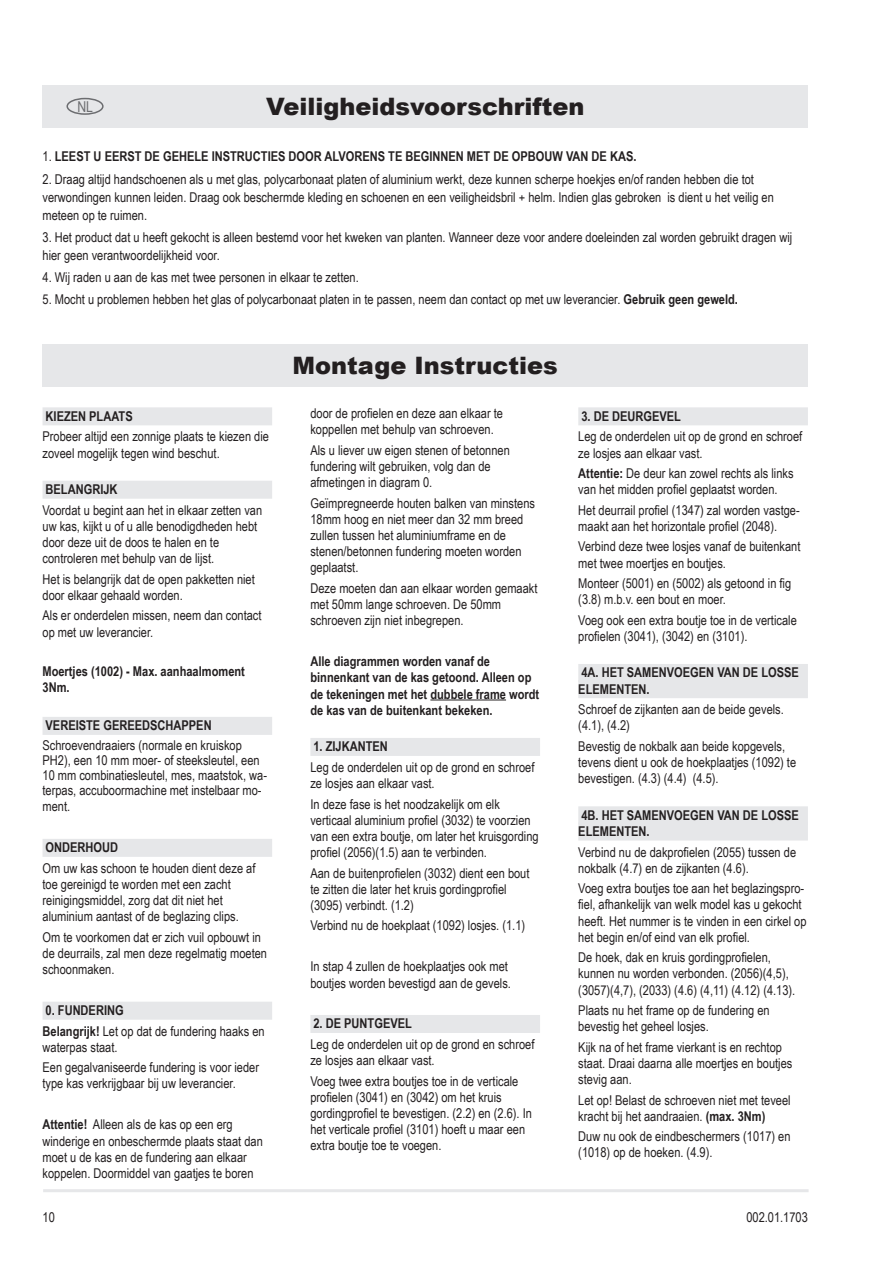
<style>
.page{position:relative;width:893px;height:1263px;background:#fff}
.page>*{position:absolute;margin:0;border:0;box-sizing:border-box;transform-origin:0 0}
.t1{font:900 24px "Arial";color:#231f20}
.t2{font:15px "Arial Narrow";color:#6c6d70}
.t3{font:13.5px/16.2px "Arial Narrow";color:#231f20}
.t4{font:700 13.5px/16.2px "Arial Narrow";color:#231f20}
.s1{font-weight:400}
.s2{font-weight:700}
</style>
<div class="page">
<hr style="left:43px;top:1189px;width:766px;height:3px;background:#e6e7e9">
<div style="left:43px;top:85px;width:765px;height:43px;background:#e6e7e9"></div>
<div style="left:43px;top:344px;width:765px;height:43px;background:#e6e7e9"></div>
<div style="left:43px;top:407px;width:229px;height:18px;background:#e6e7e9"></div>
<div style="left:43px;top:481px;width:229px;height:18px;background:#e6e7e9"></div>
<div style="left:43px;top:717px;width:229px;height:18px;background:#e6e7e9"></div>
<div style="left:43px;top:839px;width:229px;height:18px;background:#e6e7e9"></div>
<div style="left:43px;top:1002px;width:229px;height:18px;background:#e6e7e9"></div>
<hr style="left:430px;top:699px;width:76px;height:1px;background:#231f20">
<div style="left:310px;top:738px;width:230px;height:18px;background:#e6e7e9"></div>
<div style="left:310px;top:1015px;width:230px;height:18px;background:#e6e7e9"></div>
<div style="left:578px;top:407px;width:230px;height:18px;background:#e6e7e9"></div>
<div style="left:578px;top:664px;width:230px;height:18px;background:#e6e7e9"></div>
<div style="left:578px;top:680px;width:230px;height:18px;background:#e6e7e9"></div>
<div style="left:578px;top:806px;width:230px;height:18px;background:#e6e7e9"></div>
<div style="left:578px;top:822px;width:230px;height:18px;background:#e6e7e9"></div>
<div style="left:66px;top:98px;width:38px;height:17px;border:2px solid #6c6d70;border-radius:50%"></div>
<p class="t2" style="left:77px;top:95px;width:17px">NL</p>
<h1 class="t1" style="left:266px;top:89px;width:320px">Veiligheidsvoorschriften</h1>
<p class="t4" style="left:43px;top:148px;width:138px"><span class="s1">1.</span> LEEST U EERST DE GEHELE</p>
<p class="t4" style="left:212px;top:148px;width:122px">INSTRUCTIES DOOR ALVO</p>
<p class="t4" style="left:354px;top:148px;width:122px">RENS TE BEGINNEN MET</p>
<p class="t4" style="left:493px;top:148px;width:53px">DE OPBOUW</p>
<p class="t4" style="left:566px;top:148px;width:72px">VAN DEKAS.</p>
<p class="t3" style="left:43px;top:169px;width:733px;line-height:18px">2. Draag altijd handschoenen als u met glas, polycarbonaat platen of aluminium werkt, deze kunnen scherpe hoekjes en/of randen hebben die tot verwondingen kunnen leiden. Draag ook beschermde kleding en schoenen en een veiligheidsbril + helm. Indien glas gebroken is dient u het veilig en meteen op te ruimen.</p>
<p class="t3" style="left:43px;top:228px;width:751px;line-height:18px">3. Het product dat u heeft gekocht is alleen bestemd voor het kweken van planten. Wanneer deze voor andere doeleinden zal worden gebruikt dragen wij hier geen verantwoordelijkheid voor.</p>
<p class="t3" style="left:43px;top:269px;width:318px">4. Wij raden u aan de kas met twee personen in elkaar te zetten.</p>
<p class="t3" style="left:43px;top:291px;width:697px">5. Mocht u problemen hebben het glas of polycarbonaat platen in te passen, neem dan contact op met uw leverancier. <span class="s2">Gebruik geen geweld.</span></p>
<p class="t4" style="left:46px;top:407px;width:59px">KIEZEN PLAAT</p>
<p class="t4" style="left:125px;top:407px;width:9px">S</p>
<p class="t3" style="left:43px;top:428px;width:228px">Probeer altijd een zonnige plaats te kiezen die zoveel mogelijk tegen wind beschut.</p>
<p class="t4" style="left:46px;top:481px;width:73px">BELANGRIJK</p>
<p class="t3" style="left:43px;top:501px;width:221px">Voordat u begint aan het in elkaar zetten van uw kas, kijkt u of u alle benodigdheden hebt door deze uit de doos te halen en te controleren met behulp van de lijst.</p>
<p class="t3" style="left:43px;top:570px;width:214px">Het is belangrijk dat de open pakketten niet door elkaar gehaald worden.</p>
<p class="t3" style="left:43px;top:607px;width:221px">Als er onderdelen missen, neem dan contact op met uw leverancier.</p>
<p class="t4" style="left:43px;top:663px;width:204px;line-height:15.1px">Moertjes (1002) - Max. aanhaalmoment<br>3Nm.</p>
<p class="t4" style="left:46px;top:717px;width:168px">VEREISTE GEREEDSCHAPPEN</p>
<p class="t3" style="left:43px;top:737px;width:226px;line-height:15.5px">Schroevendraaiers (normale en kruiskop PH2), een 10 mm moer- of steeksleutel, een 10 mm combinatiesleutel, mes, maatstok, wa&shy;terpas, accuboormachine met instelbaar mo&shy;ment.</p>
<p class="t4" style="left:46px;top:839px;width:49px">ONDERHOU</p>
<p class="t4" style="left:110px;top:839px;width:9px">D</p>
<p class="t3" style="left:43px;top:859px;width:214px">Om uw kas schoon te houden dient deze af toe gereinigd te worden met een zacht reinigingsmiddel, zorg dat dit niet het aluminium aantast of de beglazing clips.</p>
<p class="t3" style="left:43px;top:928px;width:226px">Om te voorkomen dat er zich vuil opbouwt in de deurrails, zal men deze regelmatig moeten schoonmaken.</p>
<p class="t3" style="left:43px;top:1000px;width:224px;line-height:20.4px"><span class="s2">0. FUNDERING<br>Belangrijk!</span> Let op dat de fundering haaks en</p>
<p class="t3" style="left:43px;top:1036px;width:218px;line-height:20.4px">waterpas staat.<br>Een gegalvaniseerde fundering is voor ieder</p>
<p class="t3" style="left:43px;top:1075px;width:195px">type kas verkrijgbaar bij uw leverancier.</p>
<p class="t3" style="left:43px;top:1116px;width:222px"><span class="s2">Attentie!</span> Alleen als de kas op een erg winderige en onbeschermde plaats staat dan moet u de kas en de fundering aan elkaar koppelen. Doormiddel van gaatjes te boren</p>
<p class="t3" style="left:43px;top:1208px;width:14px">10</p>
<h1 class="t1" style="left:293px;top:348px;width:267px">Montage Instructies</h1>
<p class="t3" style="left:310px;top:405px;width:194px">door de profielen en deze aan elkaar te koppellen met behulp van schroeven.</p>
<p class="t3" style="left:310px;top:441px;width:201px">Als u liever uw eigen stenen of betonnen fundering wilt gebruiken, volg dan de afmetingen in diagram 0.</p>
<p class="t3" style="left:310px;top:494px;width:226px">Geïmpregneerde houten balken van minstens 18mm hoog en niet meer dan 32 mm breed zullen tussen het aluminiumframe en de stenen/betonnen fundering moeten worden geplaatst.</p>
<p class="t3" style="left:310px;top:579px;width:229px">Deze moeten dan aan elkaar worden gemaakt met 50mm lange schroeven. De 50mm schroeven zijn niet inbegrepen.</p>
<p class="t4" style="left:310px;top:653px;width:230px">Alle diagrammen worden vanaf de binnenkant van de kas getoond. Alleen op de tekeningen met het dubbele frame wordt de kas van de buitenkant bekeken.</p>
<p class="t4" style="left:313px;top:738px;width:76px">1. ZIJKANTEN</p>
<p class="t3" style="left:310px;top:758px;width:226px">Leg de onderdelen uit op de grond en schroef ze losjes aan elkaar vast.</p>
<p class="t3" style="left:310px;top:795px;width:230px">In deze fase is het noodzakelijk om elk verticaal aluminium profiel (3032) te voorzien van een extra boutje, om later het kruisgording profiel (2056)(1.5) aan te verbinden.</p>
<p class="t3" style="left:310px;top:864px;width:221px">Aan de buitenprofielen (3032) dient een bout te zitten die later het kruis gordingprofiel (3095) verbindt. (1.2)</p>
<p class="t3" style="left:310px;top:917px;width:216px">Verbind nu de hoekplaat (1092) losjes. (1.1)</p>
<p class="t3" style="left:310px;top:958px;width:202px">In stap 4 zullen de hoekplaatjes ook met boutjes worden bevestigd aan de gevels.</p>
<p class="t4" style="left:313px;top:1015px;width:78px">2. DE PUNTGEVEL</p>
<p class="t3" style="left:310px;top:1035px;width:226px">Leg de onderdelen uit op de grond en schroef ze losjes aan elkaar vast.</p>
<p class="t3" style="left:310px;top:1072px;width:223px">Voeg twee extra boutjes toe in de verticale profielen (3041) en (3042) om het kruis gordingprofiel te bevestigen. (2.2) en (2.6). In het verticale profiel (3101) hoeft u maar een extra boutje toe te voegen.</p>
<p class="t4" style="left:581px;top:407px;width:79px">3. DE DEURGEVEL</p>
<p class="t3" style="left:578px;top:428px;width:226px">Leg de onderdelen uit op de grond en schroef ze losjes aan elkaar vast.</p>
<p class="t3" style="left:578px;top:465px;width:217px"><span class="s2">Attentie:</span> De deur kan zowel rechts als links van het midden profiel geplaatst worden.</p>
<p class="t3" style="left:578px;top:501px;width:223px">Het deurrail profiel (1347) zal worden vastge&shy;maakt aan het horizontale profiel (2048).</p>
<p class="t3" style="left:578px;top:538px;width:224px">Verbind deze twee losjes vanaf de buitenkant met twee moertjes en boutjes.</p>
<p class="t3" style="left:578px;top:575px;width:214px">Monteer (5001) en (5002) als getoond in fig (3.8) m.b.v. een bout en moer.</p>
<p class="t3" style="left:578px;top:611px;width:220px">Voeg ook een extra boutje toe in de verticale profielen (3041), (3042) en (3101).</p>
<p class="t4" style="left:581px;top:664px;width:29px">4A. HET</p>
<p class="t4" style="left:627px;top:664px;width:172px">SAMENVOEGEN VAN DE LOSSE</p>
<p class="t4" style="left:578px;top:680px;width:9px">ELEME</p>
<p class="t4" style="left:616px;top:680px;width:35px">NTEN.</p>
<p class="t3" style="left:578px;top:701px;width:207px">Schroef de zijkanten aan de beide gevels. (4.1), (4.2)</p>
<p class="t3" style="left:578px;top:737px;width:219px">Bevestig de nokbalk aan beide kopgevels, tevens dient u ook de hoekplaatjes (1092) te bevestigen. (4.3) (4.4) (4.5).</p>
<p class="t4" style="left:581px;top:806px;width:29px">4B. HET</p>
<p class="t4" style="left:627px;top:806px;width:169px">SAMENVOEGEN VAN DE LOSSE</p>
<p class="t4" style="left:578px;top:822px;width:9px">ELEME</p>
<p class="t4" style="left:616px;top:822px;width:35px">NTEN.</p>
<p class="t3" style="left:578px;top:843px;width:219px">Verbind nu de dakprofielen (2055) tussen de nokbalk (4.7) en de zijkanten (4.6).</p>
<p class="t3" style="left:578px;top:880px;width:230px">Voeg extra boutjes toe aan het beglazingspro&shy;fiel, afhankelijk van welk model kas u gekocht heeft. Het nummer is te vinden in een cirkel op het begin en/of eind van elk profiel.</p>
<p class="t3" style="left:578px;top:949px;width:218px">De hoek, dak en kruis gordingprofielen, kunnen nu worden verbonden. (2056)(4,5), (3057)(4,7), (2033) (4.6) (4,11) (4.12) (4.13).</p>
<p class="t3" style="left:578px;top:1002px;width:193px">Plaats nu het frame op de fundering en bevestig het geheel losjes.</p>
<p class="t3" style="left:578px;top:1038px;width:216px">Kijk na of het frame vierkant is en rechtop staat. Draai daarna alle moertjes en boutjes stevig aan.</p>
<p class="t3" style="left:578px;top:1091px;width:214px">Let op! Belast de schroeven niet met teveel kracht bij het aandraaien. <span class="s2">(max. 3Nm)</span></p>
<p class="t3" style="left:578px;top:1128px;width:214px">Duw nu ook de eindbeschermers (1017) en (1018) op de hoeken. (4.9).</p>
<p class="t3" style="left:746px;top:1208px;width:63px">002.01.1703</p>
</div>
